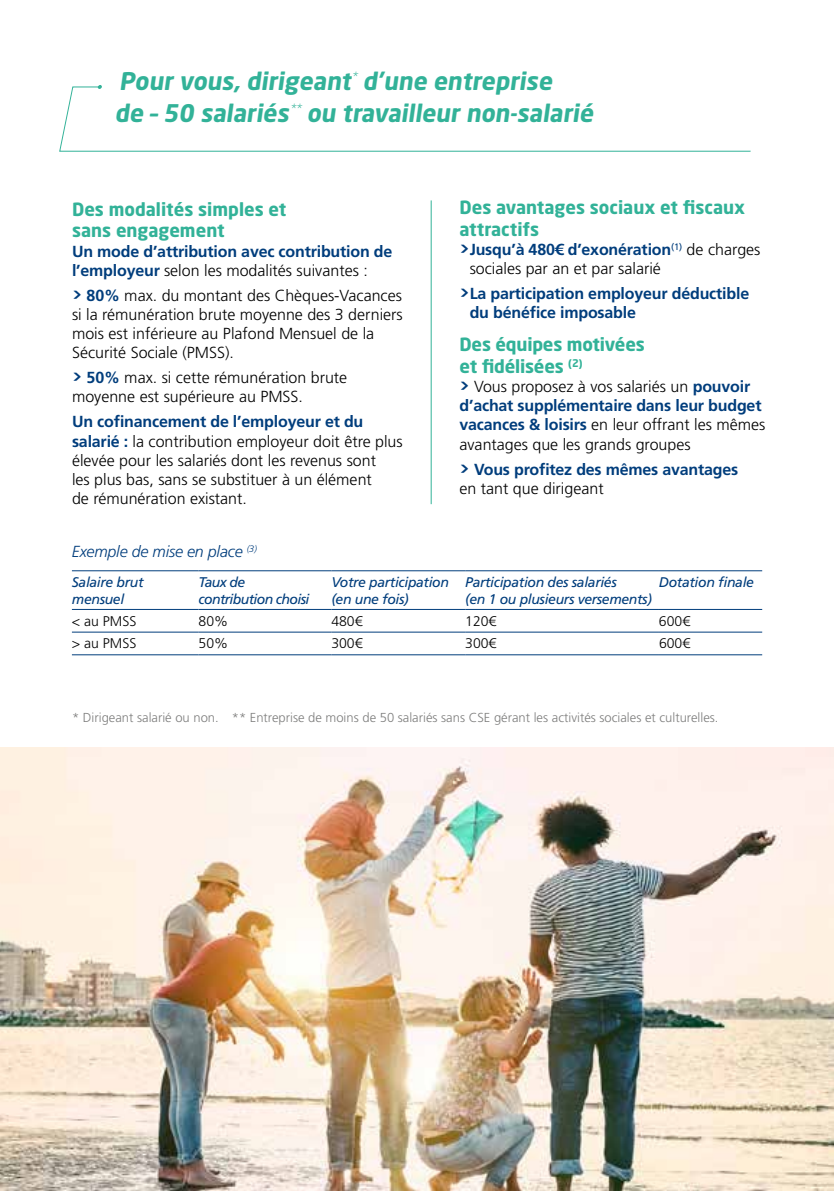
<style>
.page{position:relative;width:834px;height:1191px;background:#fff}
.page>*{position:absolute;margin:0;border:0;box-sizing:border-box;transform-origin:0 0}
.t1{font:700 24px/32px "Neo Sans Std";color:#32b298}
.t2{font:700 18px/21.6px "Neo Sans Std";color:#32b298}
.t3{font:300 16px/19.2px "Frutiger LT Std";color:#000}
.t4{font:700 16px/19.2px "Frutiger LT Std";letter-spacing:-.01em;color:#003d7c}
.t5{font:italic 300 16px "Frutiger LT Std";letter-spacing:-.01em;color:#003d7c}
.t6{font:italic 14px/16.8px "Frutiger LT Std";letter-spacing:-.025em;color:#003d7c}
.t7{font:300 14px "Frutiger LT Std";color:#000}
.t8{font:italic 14px/16.8px "Frutiger LT Std";letter-spacing:-.045em;color:#003d7c}
.t9{font:300 13px "Frutiger LT Std";color:#7e7e7d}
.s1{font-weight:300;color:#000}
.s2{font-family:"Neo Sans Std";font-weight:700;color:#003d7c}
.s3{font-weight:700;color:#003d7c}
.s4{font-family:"Neo Sans Std"}
</style>
<div class="page">
<img style="left:0;top:747px;width:833px;height:444px">
<hr style="left:430px;top:200px;width:1px;height:304px;background:#32b298">
<svg style="left:72px;top:571px;width:690px;height:61px"></svg>
<hr style="left:72px;top:570px;width:126px;height:1px;background:#003d7c">
<hr style="left:198px;top:570px;width:133px;height:1px;background:#003d7c">
<hr style="left:331px;top:570px;width:134px;height:1px;background:#003d7c">
<hr style="left:465px;top:570px;width:193px;height:1px;background:#003d7c">
<hr style="left:658px;top:570px;width:104px;height:1px;background:#003d7c">
<hr style="left:72px;top:609px;width:126px;height:1px;background:#003d7c">
<hr style="left:198px;top:609px;width:133px;height:1px;background:#003d7c">
<hr style="left:331px;top:609px;width:134px;height:1px;background:#003d7c">
<hr style="left:465px;top:609px;width:193px;height:1px;background:#003d7c">
<hr style="left:658px;top:609px;width:104px;height:1px;background:#003d7c">
<hr style="left:72px;top:632px;width:126px;height:1px;background:#003d7c">
<hr style="left:198px;top:632px;width:133px;height:1px;background:#003d7c">
<hr style="left:331px;top:632px;width:134px;height:1px;background:#003d7c">
<hr style="left:465px;top:632px;width:193px;height:1px;background:#003d7c">
<hr style="left:658px;top:632px;width:104px;height:1px;background:#003d7c">
<hr style="left:72px;top:654px;width:126px;height:1px;background:#003d7c">
<hr style="left:198px;top:654px;width:133px;height:1px;background:#003d7c">
<hr style="left:331px;top:654px;width:134px;height:1px;background:#003d7c">
<hr style="left:465px;top:654px;width:193px;height:1px;background:#003d7c">
<hr style="left:658px;top:654px;width:104px;height:1px;background:#003d7c">
<svg style="left:59px;top:86px;width:692px;height:66px"></svg>
<svg style="left:98px;top:85px;width:4px;height:4px"></svg>
<h1 class="t1" style="left:115px;top:65px;width:484px">Pour vous, dirigeant<sup>*</sup> d’une entreprise<br>de – 50 salariés<sup>**</sup> ou travailleur non-salarié</h1>
<p class="t2" style="left:72px;top:198px;width:216px">Des modalités simples et sans engagement</p>
<p class="t4" style="left:72px;top:241px;width:322px">Un mode d’attribution avec contribution de l’employeur <span class="s1">selon les modalités suivantes :</span></p>
<p class="t3" style="left:72px;top:286px;width:332px"><span class="s2">&gt;</span> <span class="s3">80%</span> max. du montant des Chèques-Vacances si la rémunération brute moyenne des 3 derniers mois est inférieure au Plafond Mensuel de la Sécurité Sociale (PMSS).</p>
<p class="t3" style="left:72px;top:368px;width:277px"><span class="s2">&gt;</span> <span class="s3">50%</span> max. si cette rémunération brute moyenne est supérieure au PMSS.</p>
<p class="t3" style="left:72px;top:412px;width:332px"><span class="s3">Un cofinancement de l’employeur et du salarié :</span> la contribution employeur doit être plus élevée pour les salariés dont les revenus sont<br>les plus bas, sans se substituer à un élément<br>de rémunération existant.</p>
<p class="t2" style="left:459px;top:196px;width:287px">Des avantages sociaux et fiscaux attractifs</p>
<p class="t3" style="left:469px;top:240px;width:292px;text-indent:-10px"><span class="s2">&gt;</span><span class="s3">Jusqu’à 480€ d’exonération</span><sup>(1)</sup> de charges sociales par an et par salarié</p>
<p class="t4" style="left:469px;top:284px;width:281px;text-indent:-10px"><span class="s4">&gt;</span>La participation employeur déductible du bénéfice imposable</p>
<p class="t2" style="left:459px;top:333px;width:187px">Des équipes motivées et fidélisées <sup>(2)</sup></p>
<p class="t3" style="left:459px;top:377px;width:307px"><span class="s2">&gt;</span> Vous proposez à vos salariés un <span class="s3">pouvoir d’achat supplémentaire dans leur budget vacances &amp; loisirs</span> en leur offrant les mêmes avantages que les grands groupes</p>
<p class="t4" style="left:459px;top:459px;width:280px"><span class="s4">&gt;</span> Vous profitez des mêmes avantages <span class="s1">en tant que dirigeant</span></p>
<p class="t5" style="left:72px;top:542px;width:186px">Exemple de mise en place <sup>(3)</sup></p>
<p class="t6" style="left:72px;top:574px;width:73px">Salaire brut mensuel</p>
<p class="t8" style="left:198px;top:574px;width:112px">Taux de contribution choisi</p>
<p class="t6" style="left:331px;top:574px;width:119px">Votre participation (en une fois)</p>
<p class="t6" style="left:465px;top:574px;width:188px">Participation des salariés<br>(en 1 ou plusieurs versements)</p>
<p class="t6" style="left:658px;top:574px;width:97px">Dotation finale</p>
<p class="t7" style="left:72px;top:613px;width:66px">&lt; au PMSS</p>
<p class="t7" style="left:198px;top:613px;width:31px">80%</p>
<p class="t7" style="left:331px;top:613px;width:33px">480€</p>
<p class="t7" style="left:465px;top:613px;width:33px">120€</p>
<p class="t7" style="left:659px;top:613px;width:33px">600€</p>
<p class="t7" style="left:72px;top:635px;width:66px">&gt; au PMSS</p>
<p class="t7" style="left:198px;top:635px;width:31px">50%</p>
<p class="t7" style="left:331px;top:635px;width:33px">300€</p>
<p class="t7" style="left:465px;top:635px;width:33px">300€</p>
<p class="t7" style="left:659px;top:635px;width:33px">600€</p>
<p class="t9" style="left:72px;top:710px;width:648px">* Dirigeant salarié ou non. ** Entreprise de moins de 50 salariés sans CSE gérant les activités sociales et culturelles.</p>
</div>
